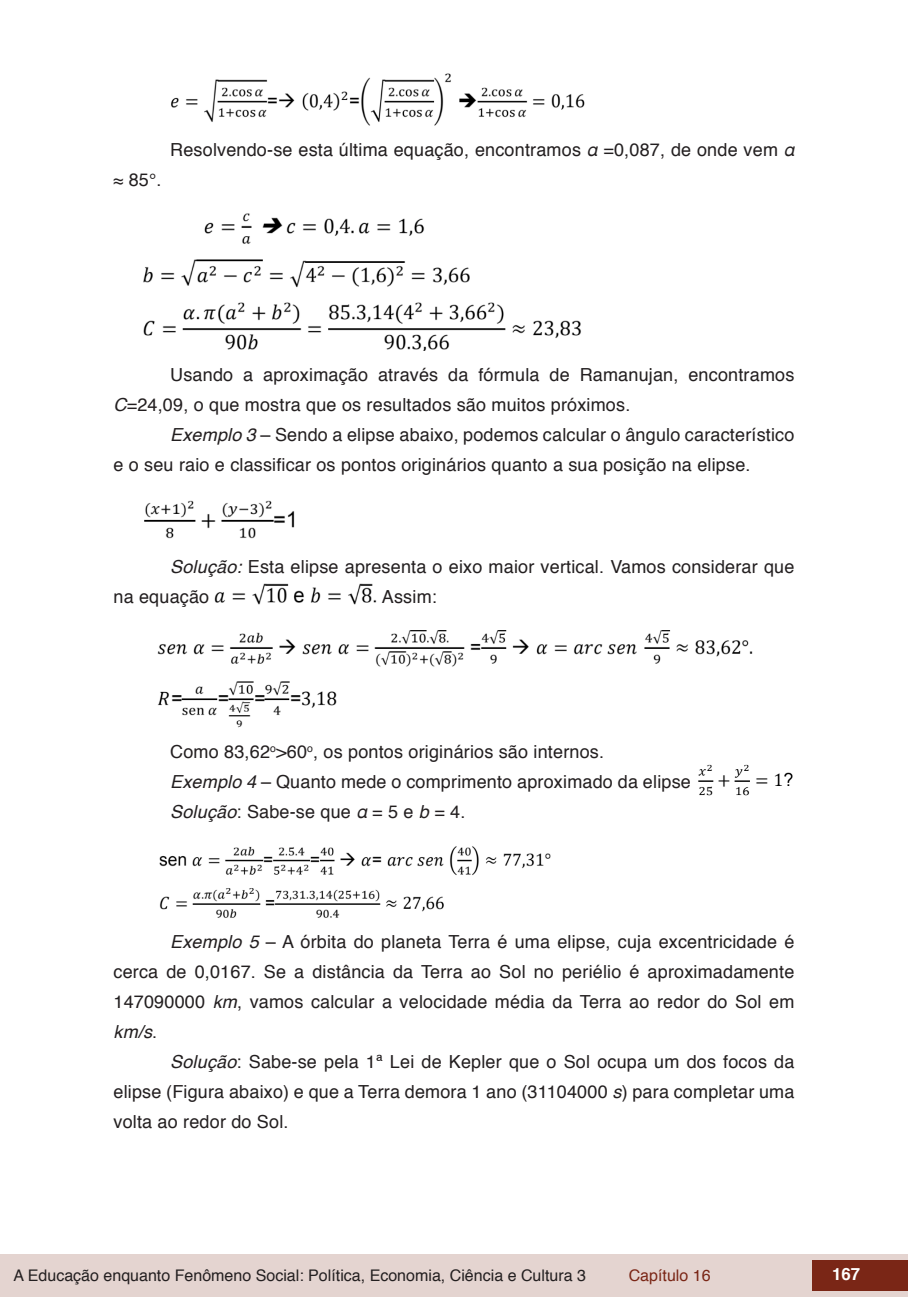
<style>
.page{position:relative;width:908px;height:1304px;background:#fff}
.page>*{position:absolute;margin:0;border:0;box-sizing:border-box;transform-origin:0 0}
.txt{font:18px/30px "Helvetica";letter-spacing:.01em;color:#231f20}
.t1{font:700 16.8px "Helvetica";color:#fff}
.t2{font:16px "Helvetica";color:#231f20}
.t3{font:16px "Helvetica";color:#7a2616}
.s1{font-style:italic}
</style>
<div class="page">
<div style="left:0;top:1254px;width:906px;height:43px;background:#e4d4d0"></div>
<div style="left:812px;top:1261px;width:95px;height:30px;background:#7a2616"></div>
<img style="left:171px;top:74px;width:414px;height:52px">
<img style="left:143px;top:213px;width:438px;height:138px">
<img style="left:144px;top:500px;width:151px;height:39px">
<img style="left:214px;top:583px;width:163px;height:21px">
<img style="left:157px;top:630px;width:596px;height:98px">
<img style="left:698px;top:764px;width:95px;height:32px">
<img style="left:159px;top:846px;width:392px;height:72px">
<p class="txt" style="left:113px;top:165px;width:50px">≈ 85°.</p>
<p class="txt" style="left:170px;top:135px;width:609px">Resolvendo-se esta última equação, encontramos =0,087, de onde vem</p>
<p class="txt" style="left:113px;top:360px;width:682px;text-indent:57px">Usando a aproximação através da fórmula de Ramanujan, encontramos<br><span class="s1">C</span>=24,09, o que mostra que os resultados são muitos próximos.</p>
<p class="txt" style="left:113px;top:420px;width:682px;text-indent:57px"><span class="s1">Exemplo 3</span> – Sendo a elipse abaixo, podemos calcular o ângulo característico e o seu raio e classificar os pontos originários quanto a sua posição na elipse.</p>
<p class="txt" style="left:113px;top:552px;width:682px;text-indent:57px"><span class="s1">Solução:</span> Esta elipse apresenta o eixo maior vertical. Vamos considerar que na equação</p>
<p class="txt" style="left:382px;top:582px;width:56px">Assim:</p>
<p class="txt" style="left:170px;top:737px;width:435px">Como 83,62<sup>o</sup>&gt;60<sup>o</sup>, os pontos originários são internos.</p>
<p class="txt" style="left:170px;top:767px;width:522px"><span class="s1">Exemplo 4</span> – Quanto mede o comprimento aproximado da elipse</p>
<p class="txt" style="left:170px;top:797px;width:296px"><span class="s1">Solução</span>: Sabe-se que = 5 e <span class="s1">b</span> = 4.</p>
<p class="txt" style="left:113px;top:927px;width:682px;text-align:justify;text-indent:57px"><span class="s1">Exemplo 5</span> – A órbita do planeta Terra é uma elipse, cuja excentricidade é cerca de 0,0167. Se a distância da Terra ao Sol no periélio é aproximadamente 147090000 <span class="s1">km</span>, vamos calcular a velocidade média da Terra ao redor do Sol em <span class="s1">km/s</span>.</p>
<p class="txt" style="left:113px;top:1047px;width:682px;text-align:justify;text-indent:57px"><span class="s1">Solução</span>: Sabe-se pela 1ª Lei de Kepler que o Sol ocupa um dos focos da elipse (Figura abaixo) e que a Terra demora 1 ano (31104000 <span class="s1">s</span>) para completar uma volta ao redor do Sol.</p>
<p class="t2" style="left:14px;top:1263px;width:573px">A Educação enquanto Fenômeno Social: Política, Economia, Ciência e Cultura 3</p>
<p class="t3" style="left:628px;top:1263px;width:83px">Capítulo 16</p>
<p class="t1" style="left:831px;top:1261px;width:30px">167</p>
</div>
